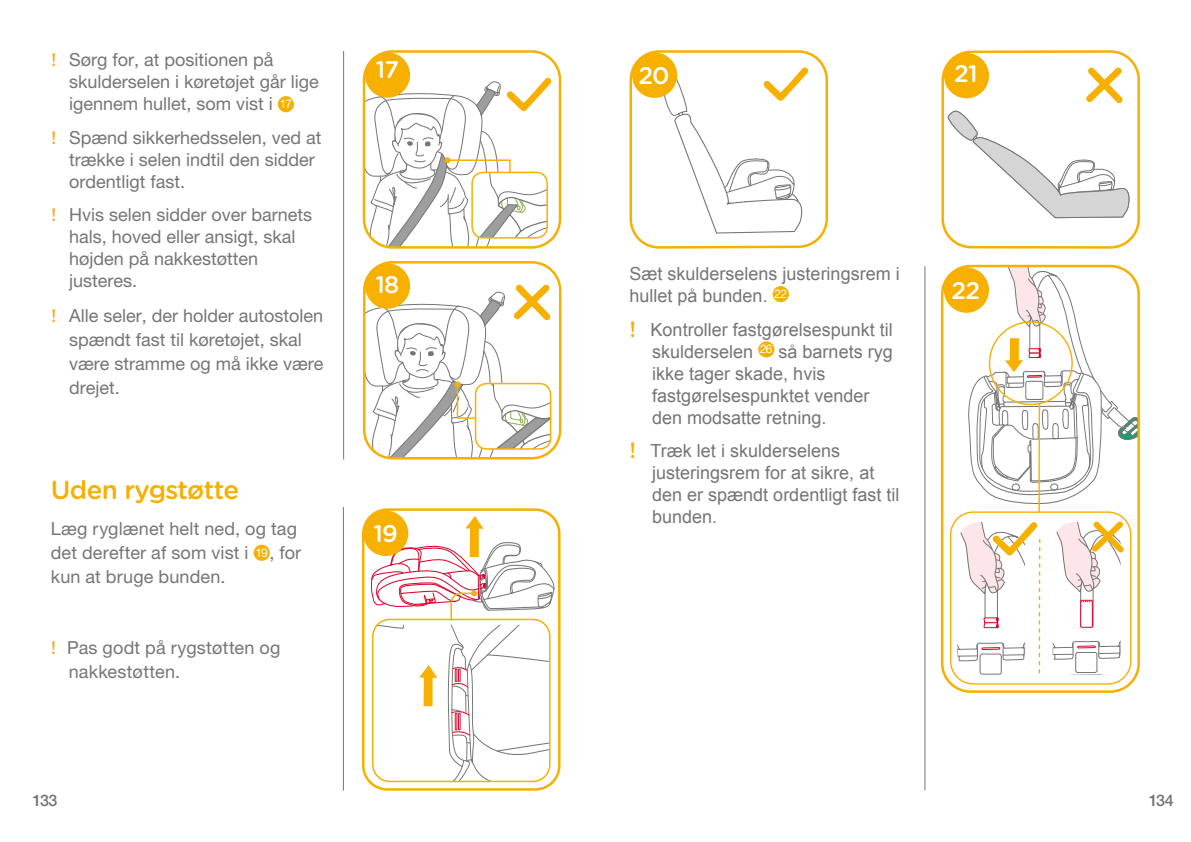
<style>
.page{position:relative;width:1191px;height:842px;background:#fff}
.page>*{position:absolute;margin:0;border:0;box-sizing:border-box;transform-origin:0 0}
.t1{font:500 26px "Gotham Rounded";letter-spacing:-.025em;color:#f7af00}
.t2{font:500 24px "Gotham Rounded";letter-spacing:-.035em;color:#fff}
.t3{font:18px/22px "Helvetica Neue LT Std";color:#767575}
.t4{font:18px/22px "Arial";color:#767575}
.t5{font:500 16px "Helvetica Neue LT Std";letter-spacing:-.05em;color:#767575}
.s1{font-family:"Gotham Rounded";font-weight:500;color:#f6ac2d}
.s2{font-size:12px;color:#fff}
.s3{font-family:"Gotham Rounded";font-weight:500;font-size:22px;color:#f7af00}
</style>
<div class="page">
<div style="left:278px;top:96px;width:16px;height:16px;background:#f7af00;border-radius:50%"></div>
<div style="left:363px;top:50px;width:198px;height:199px;border:2px solid #f7af00;border-radius:28px"></div>
<svg style="left:364px;top:77px;width:187px;height:170px"></svg>
<div style="left:365px;top:52px;width:45px;height:46px;background:#f7af00;border-radius:50%"></div>
<div style="left:363px;top:261px;width:198px;height:198px;border:2px solid #f7af00;border-radius:28px"></div>
<svg style="left:364px;top:284px;width:186px;height:175px"></svg>
<div style="left:365px;top:263px;width:45px;height:46px;background:#f7af00;border-radius:50%"></div>
<hr style="left:343px;top:51px;width:1px;height:408px;background:#767575">
<div style="left:254px;top:545px;width:16px;height:16px;background:#f7af00;border-radius:50%"></div>
<hr style="left:343px;top:507px;width:1px;height:283px;background:#767575">
<div style="left:362px;top:508px;width:198px;height:283px;border:2px solid #f7af00;border-radius:24px"></div>
<div style="left:363px;top:511px;width:45px;height:45px;background:#f7af00;border-radius:50%"></div>
<svg style="left:370px;top:512px;width:184px;height:270px"></svg>
<svg style="left:947px;top:110px;width:183px;height:109px"></svg>
<div style="left:941px;top:50px;width:199px;height:199px;border:2px solid #f7af00;border-radius:28px"></div>
<svg style="left:1086px;top:67px;width:36px;height:36px"></svg>
<svg style="left:629px;top:50px;width:199px;height:199px"></svg>
<svg style="left:661px;top:67px;width:147px;height:167px"></svg>
<div style="left:632px;top:52px;width:45px;height:46px;background:#f7af00;border-radius:50%"></div>
<div style="left:944px;top:53px;width:45px;height:45px;background:#f7af00;border-radius:50%"></div>
<div style="left:772px;top:286px;width:17px;height:16px;background:#f7af00;border-radius:50%"></div>
<div style="left:758px;top:341px;width:16px;height:16px;background:#f7af00;border-radius:50%"></div>
<hr style="left:924px;top:266px;width:1px;height:524px;background:#767575">
<div style="left:941px;top:265px;width:199px;height:428px;border:2px solid #f7af00;border-radius:28px"></div>
<div style="left:944px;top:267px;width:45px;height:46px;background:#f7af00;border-radius:50%"></div>
<svg style="left:968px;top:266px;width:170px;height:248px"></svg>
<div style="left:950px;top:511px;width:181px;height:174px;border:1px solid #f7af00;border-radius:23px"></div>
<svg style="left:1052px;top:521px;width:72px;height:154px"></svg>
<svg style="left:957px;top:522px;width:84px;height:153px"></svg>
<p class="t3" style="left:69px;top:49px;width:251px;text-indent:-18px"><span class="s1">!</span> Sørg for, at positionen på skulderselen i køretøjet går lige igennem hullet, som vist i <span class="s2">17</span></p>
<p class="t3" style="left:69px;top:126px;width:254px;text-indent:-18px"><span class="s1">!</span> Spænd sikkerhedsselen, ved at trække i selen indtil den sidder ordentligt fast.</p>
<p class="t3" style="left:69px;top:203px;width:245px;text-indent:-18px"><span class="s1">!</span> Hvis selen sidder over barnets hals, hoved eller ansigt, skal højden på nakkestøtten justeres.</p>
<p class="t3" style="left:69px;top:304px;width:256px;line-height:24px;text-indent:-18px"><span class="s1">!</span> Alle seler, der holder autostolen spændt fast til køretøjet, skal være stramme og må ikke være drejet.</p>
<h1 class="t1" style="left:51px;top:472px;width:190px">Uden rygstøtte</h1>
<p class="t3" style="left:51px;top:516px;width:252px;line-height:24px">Læg ryglænet helt ned, og tag det derefter af som vist i <span class="s2">19</span>, for kun at bruge bunden.</p>
<p class="t3" style="left:69px;top:635px;width:213px;line-height:24px;text-indent:-18px"><span class="s1">!</span> Pas godt på rygstøtten og nakkestøtten.</p>
<h2 class="t2" style="left:376px;top:52px;width:25px">17</h2>
<h2 class="t2" style="left:375px;top:267px;width:25px">18</h2>
<h2 class="t2" style="left:373px;top:516px;width:26px">19</h2>
<h2 class="t2" style="left:638px;top:58px;width:33px">20</h2>
<h2 class="t2" style="left:954px;top:57px;width:25px">21</h2>
<p class="t4" style="left:629px;top:263px;width:272px">Sæt skulderselens justeringsrem i hullet på bunden. <sup>22</sup></p>
<p class="t4" style="left:652px;top:318px;width:242px;text-indent:-23px"><span class="s3">!</span> Kontroller fastgørelsespunkt til skulderselen <sup>26</sup> så barnets ryg ikke tager skade, hvis fastgørelsespunktet vender den modsatte retning.</p>
<p class="t4" style="left:652px;top:440px;width:249px;text-indent:-23px"><span class="s3">!</span> Træk let i skulderselens justeringsrem for at sikre, at den er spændt ordentligt fast til bunden.</p>
<h2 class="t2" style="left:951px;top:273px;width:30px">22</h2>
<p class="t5" style="left:32px;top:791px;width:27px">133</p>
<p class="t5" style="left:1148px;top:791px;width:27px">134</p>
</div>
